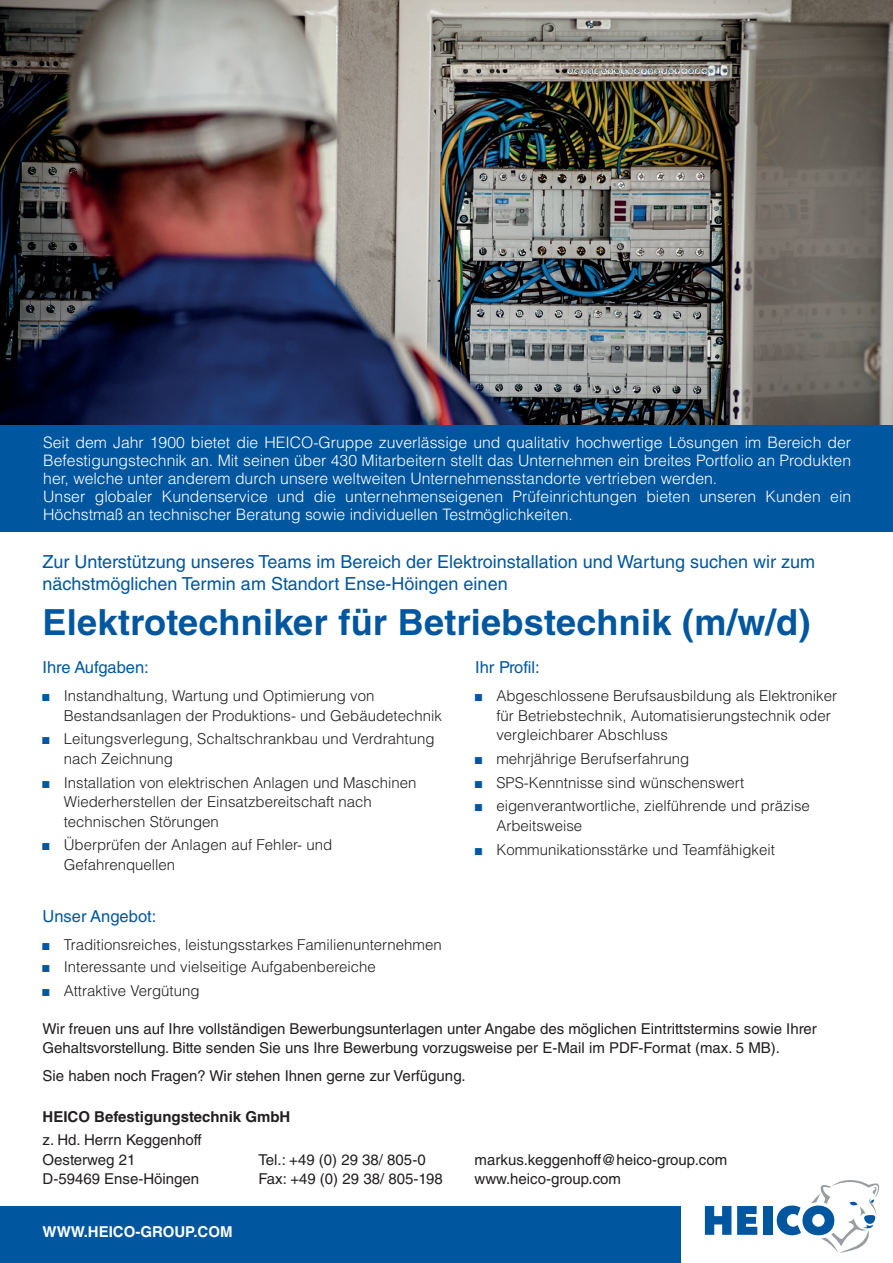
<style>
.page{position:relative;width:893px;height:1263px;background:#fff}
.page>*{position:absolute;margin:0;border:0;box-sizing:border-box;transform-origin:0 0}
.t1{font:700 36px "Helvetica LT Std";letter-spacing:.01em;color:#01579f}
.t2{font:18px/21.6px "Helvetica LT Std";color:#01579f}
.t3{font:16.5px "Helvetica LT Std";color:#01579f}
.t4{font:300 15.75px/18px "Helvetica LT Std";color:#fff}
.t5{font:300 15px/19.5px "Helvetica LT Std";color:#231f20}
.t6{font:15px/19.5px "Helvetica LT Std";color:#231f20}
.t7{font:700 15px "Helvetica LT Std";color:#231f20}
.t8{font:700 15px "Helvetica LT Std";color:#fff}
.s1{font-family:"Arial Narrow";font-weight:400;color:#01579f}
</style>
<div class="page">
<img style="left:0;top:0;width:893px;height:425px">
<div style="left:0;top:1206px;width:680px;height:57px;background:#01579f"></div>
<div style="left:763px;top:1206px;width:9px;height:29px;background:#01579f"></div>
<svg style="left:737px;top:1206px;width:20px;height:29px"></svg>
<svg style="left:705px;top:1206px;width:26px;height:29px"></svg>
<svg style="left:777px;top:1180px;width:103px;height:73px"></svg>
<div style="left:0;top:425px;width:893px;height:106px;background:#01579f"></div>
<p class="t4" style="left:43px;top:433px;width:809px">Seit dem Jahr 1900 bietet die HEICO-Gruppe zuverlässige und qualitativ hochwertige Lösungen im Bereich der Befestigungstechnik an. Mit seinen über 430 Mitarbeitern stellt das Unternehmen ein breites Portfolio an Produkten her, welche unter anderem durch unsere weltweiten Unternehmensstandorte vertrieben werden.<br>Unser globaler Kundenservice und die unternehmenseigenen Prüfeinrichtungen bieten unseren Kunden ein Höchstmaß an technischer Beratung sowie individuellen Testmöglichkeiten.</p>
<p class="t2" style="left:43px;top:551px;width:774px">Zur Unterstützung unseres Teams im Bereich der Elektroinstallation und Wartung suchen wir zum nächstmöglichen Termin am Standort Ense-Höingen einen</p>
<h1 class="t1" style="left:43px;top:601px;width:769px">Elektrotechniker für Betriebstechnik (m/w/d)</h1>
<p class="t3" style="left:43px;top:657px;width:108px">Ihre Aufgaben:</p>
<p class="t3" style="left:475px;top:657px;width:66px">Ihr Profil:</p>
<p class="t5" style="left:64px;top:686px;width:380px;text-indent:-21px"><span class="s1">■</span> Instandhaltung, Wartung und Optimierung von<br>Bestandsanlagen der Produktions- und Gebäudetechnik</p>
<p class="t5" style="left:64px;top:729px;width:372px;text-indent:-21px"><span class="s1">■</span> Leitungsverlegung, Schaltschrankbau und Verdrahtung nach Zeichnung</p>
<p class="t5" style="left:64px;top:772px;width:354px;text-indent:-21px"><span class="s1">■</span> Installation von elektrischen Anlagen und Maschinen<br>Wiederherstellen der Einsatzbereitschaft nach technischen Störungen</p>
<p class="t5" style="left:64px;top:835px;width:270px;text-indent:-21px"><span class="s1">■</span> Überprüfen der Anlagen auf Fehler- und<br>Gefahrenquellen</p>
<p class="t3" style="left:43px;top:906px;width:115px">Unser Angebot:</p>
<p class="t5" style="left:496px;top:686px;width:342px;text-indent:-21px"><span class="s1">■</span> Abgeschlossene Berufsausbildung als Elektroniker für Betriebstechnik, Automatisierungstechnik oder vergleichbarer Abschluss</p>
<p class="t5" style="left:475px;top:749px;width:216px"><span class="s1">■</span> mehrjährige Berufserfahrung</p>
<p class="t5" style="left:475px;top:772px;width:271px"><span class="s1">■</span> SPS-Kenntnisse sind wünschenswert</p>
<p class="t5" style="left:496px;top:796px;width:315px;text-indent:-21px"><span class="s1">■</span> eigenverantwortliche, zielführende und präzise<br>Arbeitsweise</p>
<p class="t5" style="left:475px;top:839px;width:301px"><span class="s1">■</span> Kommunikationsstärke und Teamfähigkeit</p>
<p class="t5" style="left:43px;top:935px;width:401px"><span class="s1">■</span> Traditionsreiches, leistungsstarkes Familienunternehmen</p>
<p class="t5" style="left:43px;top:957px;width:335px"><span class="s1">■</span> Interessante und vielseitige Aufgabenbereiche</p>
<p class="t5" style="left:43px;top:981px;width:159px"><span class="s1">■</span> Attraktive Vergütung</p>
<p class="t6" style="left:43px;top:1019px;width:776px">Wir freuen uns auf Ihre vollständigen Bewerbungsunterlagen unter Angabe des möglichen Eintrittstermins sowie Ihrer<br>Gehaltsvorstellung. Bitte senden Sie uns Ihre Bewerbung vorzugsweise per E-Mail im PDF-Format (max. 5 MB).</p>
<p class="t6" style="left:43px;top:1066px;width:424px">Sie haben noch Fragen? Wir stehen Ihnen gerne zur Verfügung.</p>
<p class="t7" style="left:43px;top:1107px;width:249px">HEICO Befestigungstechnik GmbH</p>
<p class="t6" style="left:43px;top:1130px;width:161px">z. Hd. Herrn Keggenhoff<br>Oesterweg 21</p>
<p class="t6" style="left:259px;top:1150px;width:169px">Tel.: +49 (0) 29 38/ 805-0</p>
<p class="t6" style="left:475px;top:1150px;width:254px">markus.keggenhoff@heico-group.com</p>
<p class="t6" style="left:43px;top:1169px;width:158px">D-59469 Ense-Höingen</p>
<p class="t6" style="left:259px;top:1169px;width:186px">Fax: +49 (0) 29 38/ 805-198</p>
<p class="t6" style="left:475px;top:1169px;width:148px">www.heico-group.com</p>
<p class="t8" style="left:43px;top:1222px;width:192px">WWW.HEICO-GROUP.COM</p>
</div>
